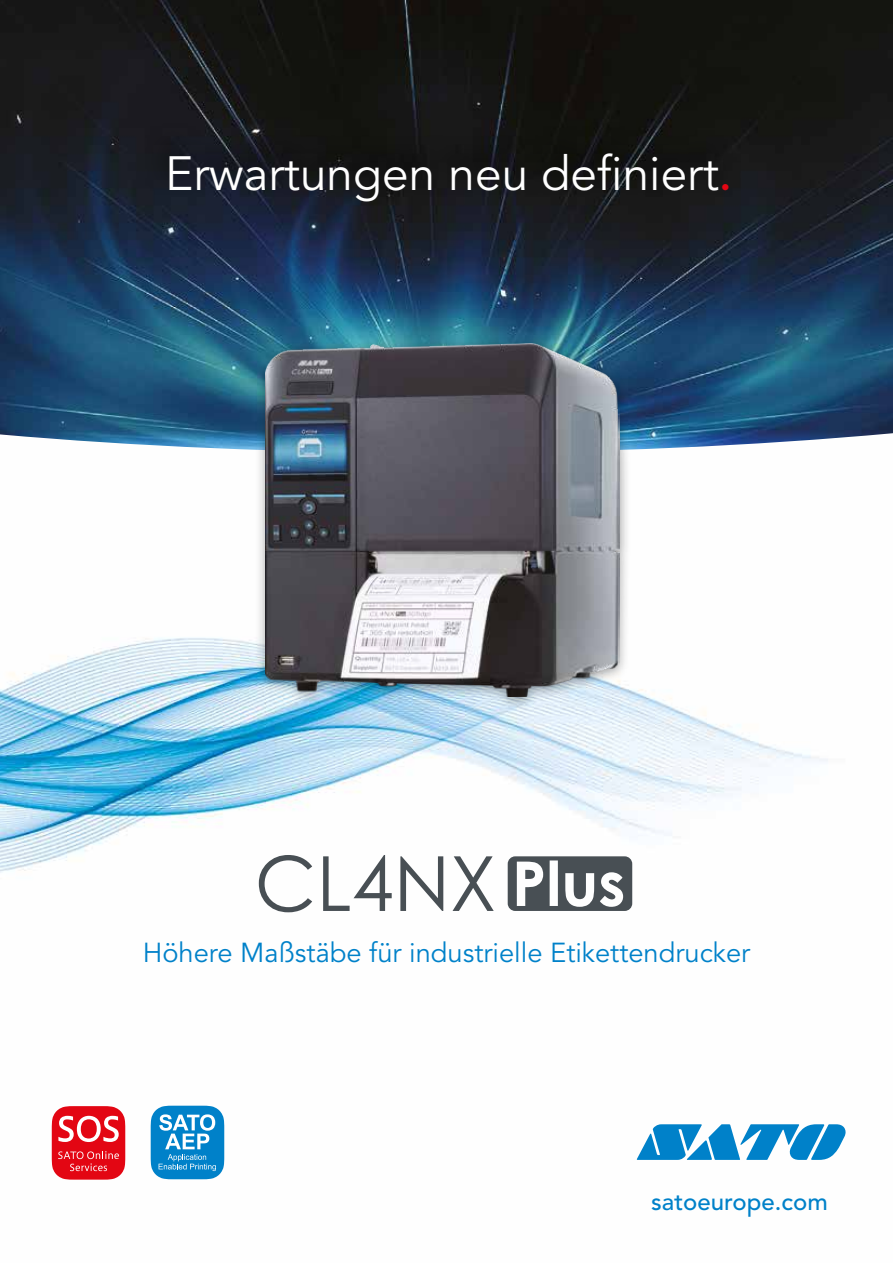
<style>
.page{position:relative;width:893px;height:1263px;background:#fff}
.page>*{position:absolute;margin:0;border:0;box-sizing:border-box;transform-origin:0 0}
.t1{font:47.7px "Avenir";color:#fff}
.t2{font:27.3px "Avenir";color:#0081c9}
.t3{font:500 24px "Avenir";color:#0081c9}
.s1{font-weight:500;color:#e30613}
</style>
<div class="page">
<img style="left:0;top:637px;width:828px;height:543px">
<img style="left:0;top:0;width:893px;height:450px">
<svg style="left:637px;top:1124px;width:209px;height:36px"></svg>
<svg style="left:52px;top:1106px;width:73px;height:73px;background:#e83741"></svg>
<div style="left:255px;top:335px;width:376px;height:376px;background:#000;opacity:.4"></div>
<img style="left:266px;top:343px;width:353px;height:353px">
<div style="left:144px;top:121px;width:598px;height:87px;background:#000;opacity:.75"></div>
<svg style="left:259px;top:855px;width:53px;height:57px"></svg>
<svg style="left:323px;top:855px;width:69px;height:56px"></svg>
<svg style="left:400px;top:856px;width:43px;height:55px"></svg>
<svg style="left:453px;top:856px;width:41px;height:55px"></svg>
<svg style="left:508px;top:856px;width:124px;height:55px"></svg>
<svg style="left:151px;top:1106px;width:73px;height:73px;background:#379cd4"></svg>
<h1 class="t1" style="left:165px;top:146px;width:568px">Erwartungen neu definiert<span class="s1">.</span></h1>
<p class="t2" style="left:143px;top:937px;width:609px">Höhere Maßstäbe für industrielle Etikettendrucker</p>
<p class="t3" style="left:651px;top:1188px;width:178px">satoeurope.com</p>
</div>
